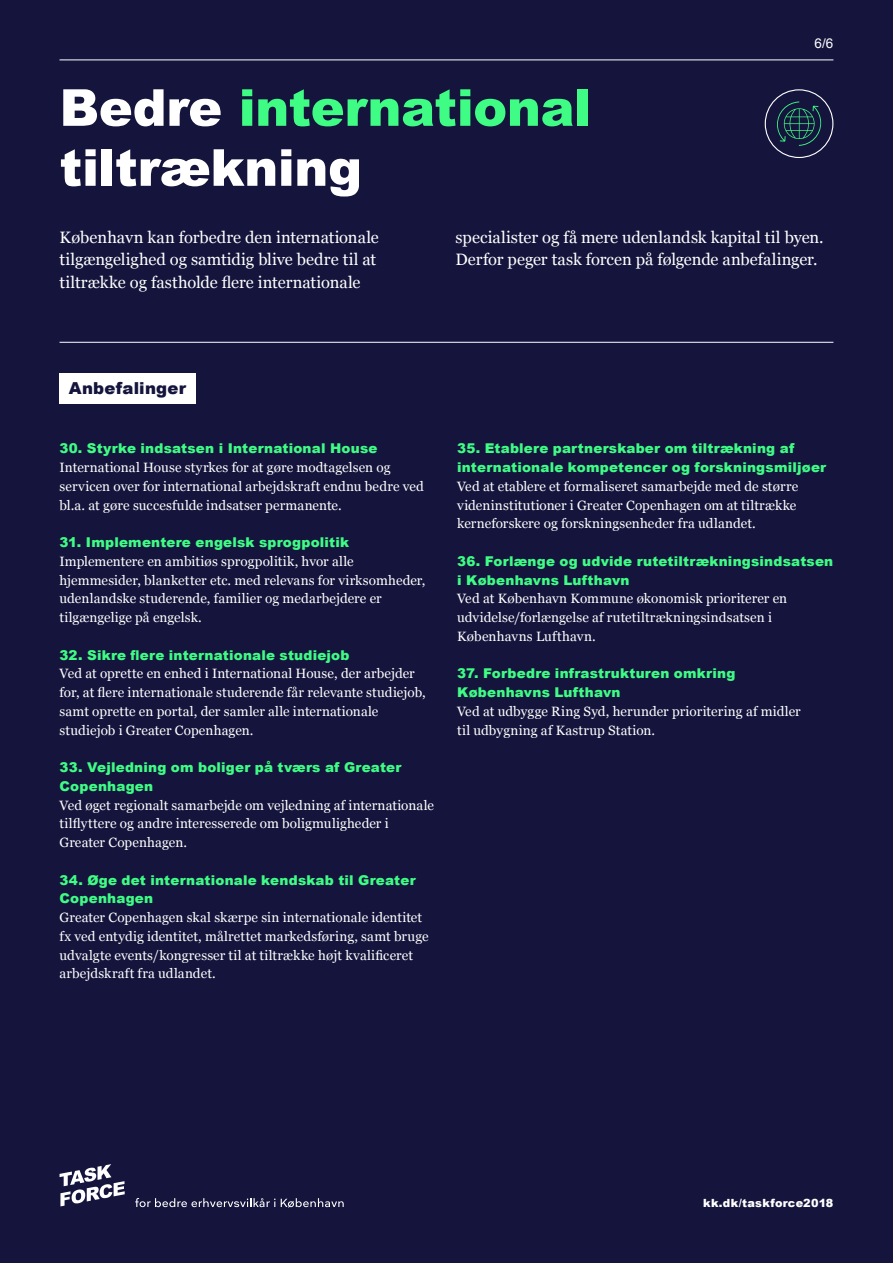
<style>
.page{position:relative;width:893px;height:1263px;background:#14143c}
.page>*{position:absolute;margin:0;border:0;box-sizing:border-box;transform-origin:0 0}
.t1{font:900 51px/60px "Arial";letter-spacing:-.01em;color:#fff}
.t2{font:16.5px/22.5px "Georgia";letter-spacing:-.005em;color:#fff}
.t3{font:900 16.5px "Arial";letter-spacing:.015em;color:#14143c}
.t4{font:13.5px/18.8px "Georgia";letter-spacing:.005em;color:#fff}
.t5{font:900 13.5px/18.8px "Arial";letter-spacing:.015em;color:#3ffc85}
.t6{font:13.5px "Arial";color:#fff}
.t7{font:900 11.25px "Arial";letter-spacing:.02em;color:#fff}
.s1{color:#3ffc85}
</style>
<div class="page">
<svg style="left:60px;top:1164px;width:65px;height:42px"></svg>
<svg style="left:135px;top:1198px;width:209px;height:10px"></svg>
<hr style="left:60px;top:342px;width:773px;height:1px;background:#fff">
<hr style="left:60px;top:60px;width:773px;height:1px;background:#fff">
<div style="left:60px;top:373px;width:136px;height:31px;background:#fff"></div>
<div style="left:765px;top:89px;width:68px;height:69px;border:1px solid #fff;border-radius:50%"></div>
<svg style="left:777px;top:102px;width:44px;height:44px"></svg>
<p class="t6" style="left:814px;top:36px;width:21px">6/6</p>
<h1 class="t1" style="left:60px;top:81px;width:533px">Bedre <span class="s1">international </span>tiltrækning</h1>
<p class="t2" style="left:60px;top:227px;width:321px">København kan forbedre den internationale tilgængelighed og samtidig blive bedre til at tiltrække og fastholde flere internationale</p>
<p class="t2" style="left:455px;top:227px;width:370px">specialister og få mere udenlandsk kapital til byen.<br>Derfor peger task forcen på følgende anbefalinger.</p>
<p class="t3" style="left:69px;top:381px;width:119px">Anbefalinger</p>
<p class="t5" style="left:60px;top:440px;width:319px">30. Styrke indsatsen i International House</p>
<p class="t4" style="left:60px;top:459px;width:366px">International House styrkes for at gøre modtagelsen og servicen over for international arbejdskraft endnu bedre ved bl.a. at gøre succesfulde indsatser permanente.</p>
<p class="t5" style="left:60px;top:534px;width:291px">31. Implementere engelsk sprogpolitik</p>
<p class="t4" style="left:60px;top:553px;width:368px">Implementere en ambitiøs sprogpolitik, hvor alle hjemmesider, blanketter etc. med relevans for virksomheder, udenlandske studerende, familier og medarbejdere er tilgængelige på engelsk.</p>
<p class="t5" style="left:60px;top:645px;width:291px">32. Sikre flere internationale studiejob</p>
<p class="t4" style="left:60px;top:665px;width:368px">Ved at oprette en enhed i International House, der arbejder for, at flere internationale studerende får relevante studiejob, samt oprette en portal, der samler alle internationale studiejob i Greater Copenhagen.</p>
<p class="t5" style="left:60px;top:759px;width:343px">33. Vejledning om boliger på tværs af Greater<br>Copenhagen</p>
<p class="t4" style="left:60px;top:797px;width:376px">Ved øget regionalt samarbejde om vejledning af internationale tilflyttere og andre interesserede om boligmuligheder i<br>Greater Copenhagen.</p>
<p class="t5" style="left:60px;top:871px;width:358px">34. Øge det internationale kendskab til Greater<br>Copenhagen</p>
<p class="t4" style="left:60px;top:909px;width:371px">Greater Copenhagen skal skærpe sin internationale identitet fx ved entydig identitet, målrettet markedsføring, samt bruge udvalgte events/kongresser til at tiltrække højt kvalificeret arbejdskraft fra udlandet.</p>
<p class="t5" style="left:457px;top:440px;width:371px">35. Etablere partnerskaber om tiltrækning af internationale kompetencer og forskningsmiljøer</p>
<p class="t4" style="left:457px;top:478px;width:343px">Ved at etablere et formaliseret samarbejde med de større videninstitutioner i Greater Copenhagen om at tiltrække kerneforskere og forskningsenheder fra udlandet.</p>
<p class="t5" style="left:457px;top:552px;width:378px">36. Forlænge og udvide rutetiltrækningsindsatsen i Københavns Lufthavn</p>
<p class="t4" style="left:457px;top:590px;width:332px">Ved at København Kommune økonomisk prioriterer en udvidelse/forlængelse af rutetiltrækningsindsatsen i<br>Københavns Lufthavn.</p>
<p class="t5" style="left:457px;top:665px;width:280px">37. Forbedre infrastrukturen omkring<br>Københavns Lufthavn</p>
<p class="t4" style="left:457px;top:701px;width:345px">Ved at udbygge Ring Syd, herunder prioritering af midler til udbygning af Kastrup Station.</p>
<p class="t7" style="left:703px;top:1198px;width:132px">kk.dk/taskforce2018</p>
</div>
